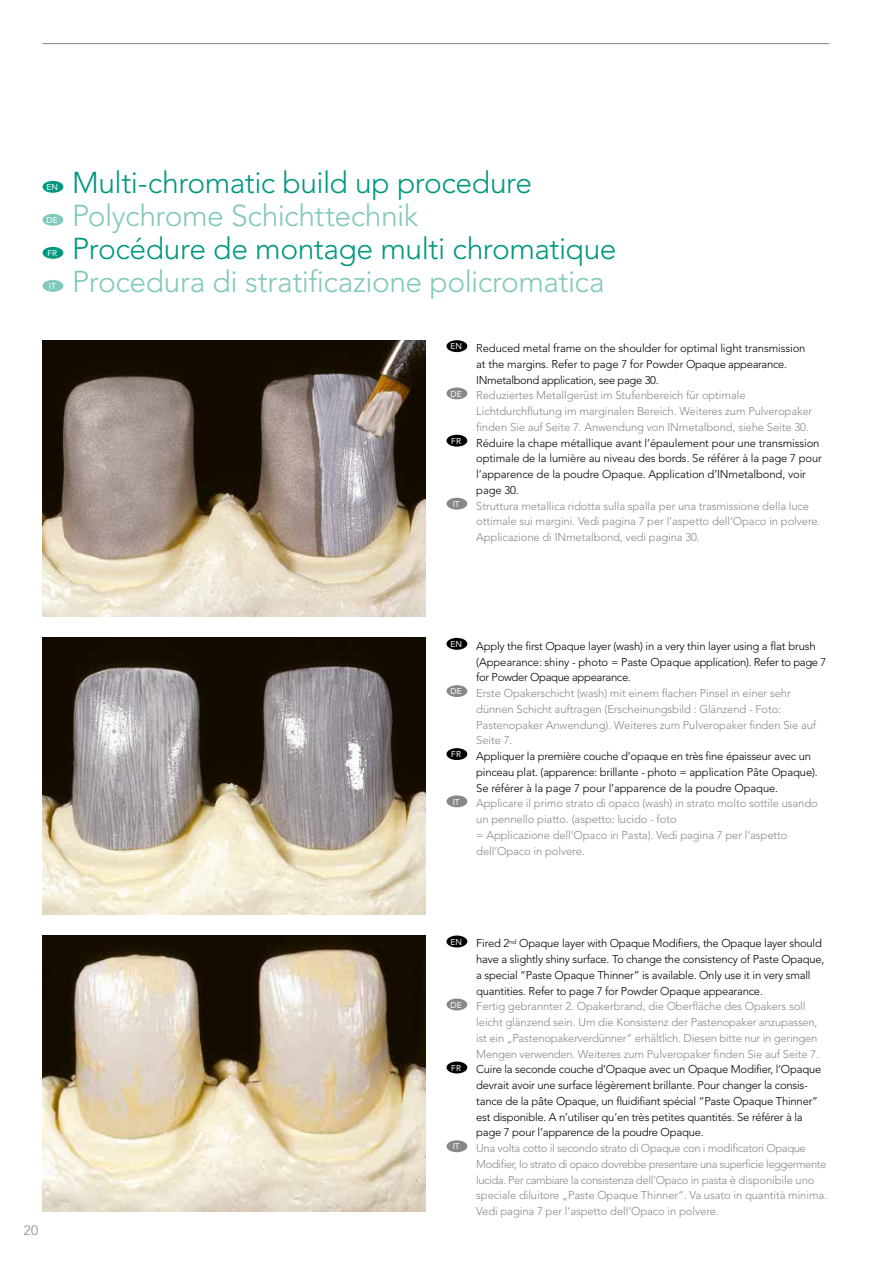
<style>
.page{position:relative;width:893px;height:1263px;background:#fff}
.page>*{position:absolute;margin:0;border:0;box-sizing:border-box;transform-origin:0 0}
.t1{font:300 30px "Avenir LT Std";letter-spacing:-.015em;color:#009880}
.t2{font:300 30px "Avenir LT Std";letter-spacing:-.015em;color:#82c9bb}
.t3{font:300 13.5px "Avenir LT Pro";color:#878988}
.t4{font:300 11.25px/15.8px "Avenir LT Std";letter-spacing:-.02em;color:#000}
.t5{font:300 11.25px/15.8px "Avenir LT Std";letter-spacing:-.01em;color:#878988}
.t6{font:300 11.25px/15.8px "Avenir LT Std";letter-spacing:-.03em;color:#878988}
.t7{font:8.4px "Avenir LT Std";letter-spacing:.01em;color:#fff}
</style>
<div class="page">
<hr style="left:43px;top:43px;width:786px;height:1px;background:#878988">
<div style="left:43px;top:181px;width:20px;height:12px;background:#009880;border-radius:50%"></div>
<div style="left:43px;top:214px;width:20px;height:12px;background:#82c9bb;border-radius:50%"></div>
<div style="left:43px;top:247px;width:20px;height:12px;background:#009880;border-radius:50%"></div>
<div style="left:43px;top:280px;width:20px;height:12px;background:#82c9bb;border-radius:50%"></div>
<div style="left:446px;top:340px;width:21px;height:12px;background:#000;border-radius:50%"></div>
<div style="left:446px;top:387px;width:21px;height:12px;background:#878988;border-radius:50%"></div>
<div style="left:446px;top:435px;width:21px;height:12px;background:#000;border-radius:50%"></div>
<div style="left:446px;top:498px;width:21px;height:12px;background:#878988;border-radius:50%"></div>
<div style="left:446px;top:638px;width:21px;height:12px;background:#000;border-radius:50%"></div>
<div style="left:446px;top:685px;width:21px;height:12px;background:#878988;border-radius:50%"></div>
<div style="left:446px;top:748px;width:21px;height:12px;background:#000;border-radius:50%"></div>
<div style="left:446px;top:795px;width:21px;height:12px;background:#878988;border-radius:50%"></div>
<div style="left:446px;top:935px;width:21px;height:12px;background:#000;border-radius:50%"></div>
<div style="left:446px;top:998px;width:21px;height:12px;background:#878988;border-radius:50%"></div>
<div style="left:446px;top:1061px;width:21px;height:12px;background:#000;border-radius:50%"></div>
<div style="left:446px;top:1140px;width:21px;height:12px;background:#878988;border-radius:50%"></div>
<img style="left:43px;top:638px;width:382px;height:276px">
<img style="left:43px;top:340px;width:382px;height:277px">
<img style="left:43px;top:935px;width:382px;height:277px">
<p class="t7" style="left:47px;top:182px;width:13px">EN</p>
<p class="t7" style="left:47px;top:215px;width:13px">DE</p>
<p class="t7" style="left:47px;top:248px;width:11px">FR</p>
<p class="t7" style="left:49px;top:281px;width:9px">IT</p>
<h1 class="t1" style="left:72px;top:165px;width:461px">Multi-chromatic build up procedure</h1>
<h1 class="t2" style="left:72px;top:198px;width:347px">Polychrome Schichttechnik</h1>
<h1 class="t1" style="left:72px;top:231px;width:546px">Procédure de montage multi chromatique</h1>
<h1 class="t2" style="left:72px;top:264px;width:534px">Procedura di stratificazione policromatica</h1>
<p class="t7" style="left:450px;top:341px;width:13px">EN</p>
<p class="t4" style="left:476px;top:340px;width:331px">Reduced metal frame on the shoulder for optimal light transmission at the margins. Refer to page 7 for Powder Opaque appearance.<br>INmetalbond application, see page 30.</p>
<p class="t7" style="left:451px;top:389px;width:13px">DE</p>
<p class="t5" style="left:476px;top:388px;width:338px">Reduziertes Metallgerüst im Stufenbereich für optimale<br>Lichtdurchflutung im marginalen Bereich. Weiteres zum Pulveropaker finden Sie auf Seite 7. Anwendung von INmetalbond, siehe Seite 30.</p>
<p class="t7" style="left:451px;top:436px;width:11px">FR</p>
<p class="t4" style="left:476px;top:435px;width:347px">Réduire la chape métallique avant l’épaulement pour une transmission optimale de la lumière au niveau des bords. Se référer à la page 7 pour l’apparence de la poudre Opaque. Application d’INmetalbond, voir page 30.</p>
<p class="t7" style="left:453px;top:499px;width:9px">IT</p>
<p class="t5" style="left:476px;top:498px;width:346px">Struttura metallica ridotta sulla spalla per una trasmissione della luce ottimale sui margini. Vedi pagina 7 per l‘aspetto dell‘Opaco in polvere.<br>Applicazione di INmetalbond, vedi pagina 30.</p>
<p class="t3" style="left:24px;top:1222px;width:16px">20</p>
<p class="t7" style="left:450px;top:639px;width:13px">EN</p>
<p class="t4" style="left:476px;top:638px;width:352px">Apply the first Opaque layer (wash) in a very thin layer using a flat brush (Appearance: shiny - photo = Paste Opaque application). Refer to page 7 for Powder Opaque appearance.</p>
<p class="t7" style="left:451px;top:686px;width:13px">DE</p>
<p class="t5" style="left:476px;top:685px;width:341px">Erste Opakerschicht (wash) mit einem flachen Pinsel in einer sehr dünnen Schicht auftragen (Erscheinungsbild : Glänzend - Foto:<br>Pastenopaker Anwendung). Weiteres zum Pulveropaker finden Sie auf Seite 7.</p>
<p class="t7" style="left:451px;top:749px;width:11px">FR</p>
<p class="t4" style="left:476px;top:748px;width:343px">Appliquer la première couche d’opaque en très fine épaisseur avec un pinceau plat. (apparence: brillante - photo = application Pâte Opaque).<br>Se référer à la page 7 pour l’apparence de la poudre Opaque.</p>
<p class="t7" style="left:453px;top:797px;width:9px">IT</p>
<p class="t5" style="left:476px;top:795px;width:343px">Applicare il primo strato di opaco (wash) in strato molto sottile usando un pennello piatto. (aspetto: lucido - foto<br>= Applicazione dell‘Opaco in Pasta). Vedi pagina 7 per l‘aspetto dell‘Opaco in polvere.</p>
<p class="t7" style="left:450px;top:937px;width:13px">EN</p>
<p class="t4" style="left:476px;top:936px;width:350px">Fired 2<sup>nd</sup> Opaque layer with Opaque Modifiers, the Opaque layer should have a slightly shiny surface. To change the consistency of Paste Opaque, a special “Paste Opaque Thinner” is available. Only use it in very small quantities. Refer to page 7 for Powder Opaque appearance.</p>
<p class="t7" style="left:451px;top:1000px;width:13px">DE</p>
<p class="t5" style="left:476px;top:999px;width:344px">Fertig gebrannter 2. Opakerbrand, die Oberfläche des Opakers soll leicht glänzend sein. Um die Konsistenz der Pastenopaker anzupassen, ist ein „Pastenopakerverdünner“ erhältlich. Diesen bitte nur in geringen Mengen verwenden. Weiteres zum Pulveropaker finden Sie auf Seite 7.</p>
<p class="t7" style="left:451px;top:1063px;width:11px">FR</p>
<p class="t4" style="left:476px;top:1062px;width:347px">Cuire la seconde couche d’Opaque avec un Opaque Modifier, l’Opaque devrait avoir une surface légèrement brillante. Pour changer la consis&shy;tance de la pâte Opaque, un fluidifiant spécial “Paste Opaque Thinner” est disponible. A n’utiliser qu’en très petites quantités. Se référer à la page 7 pour l’apparence de la poudre Opaque.</p>
<p class="t7" style="left:453px;top:1142px;width:9px">IT</p>
<p class="t6" style="left:476px;top:1140px;width:352px">Una volta cotto il secondo strato di Opaque con i modificatori Opaque Modifier, lo strato di opaco dovrebbe presentare una superficie leggermente lucida. Per cambiare la consistenza dell‘Opaco in pasta è disponibile uno speciale diluitore „Paste Opaque Thinner“. Va usato in quantità minima.<br>Vedi pagina 7 per l‘aspetto dell‘Opaco in polvere.</p>
</div>
